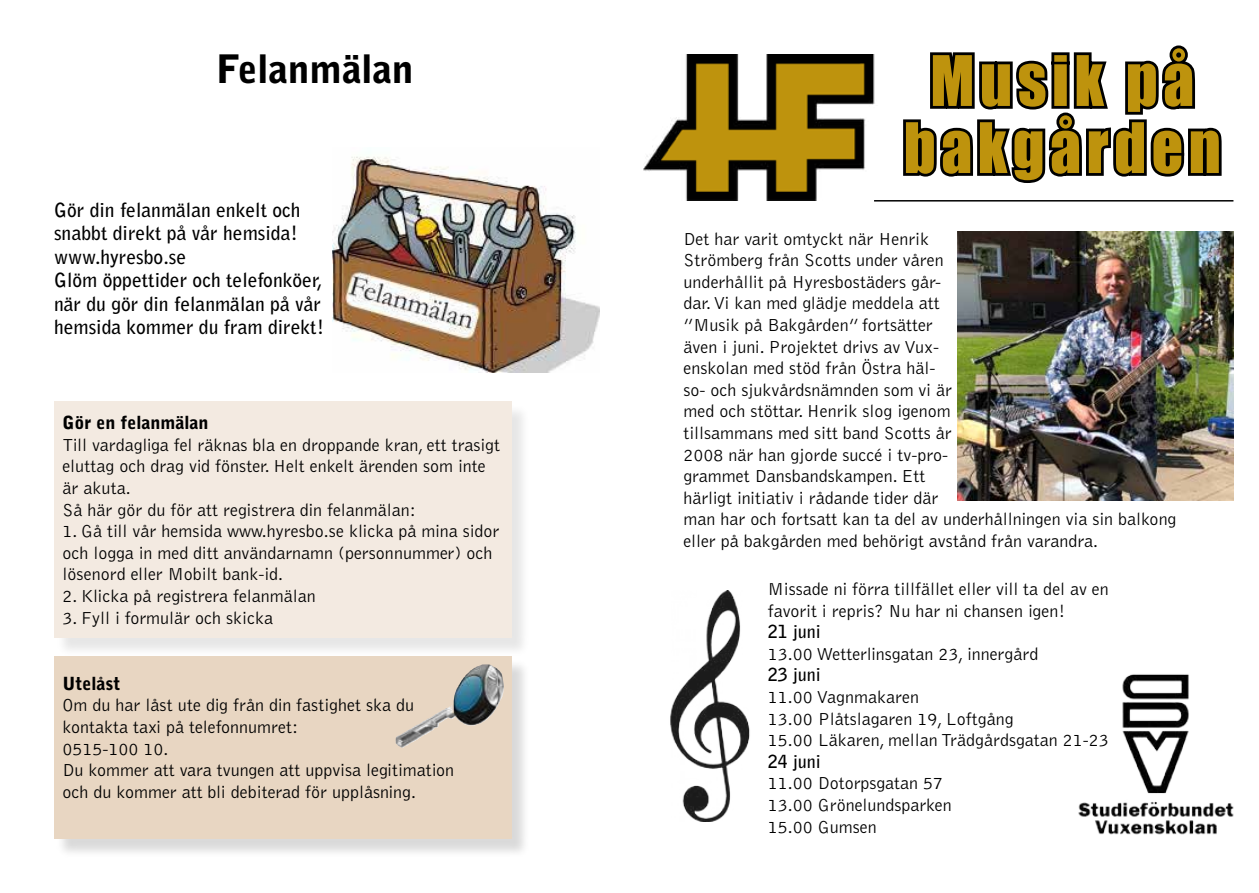
<style>
.page{position:relative;width:1259px;height:893px;background:#fff}
.page>*{position:absolute;margin:0;border:0;box-sizing:border-box;transform-origin:0 0}
.t1{font:64.2px/67.1px "Impact";letter-spacing:.09em;color:#be930d;text-align:center;scale:.96 1}
.t2{font:900 39px "Bell Gothic";color:#000}
.t3{font:700 19.5px/23.4px "Bell Gothic";color:#000}
.t4{font:300 18px/21.6px "Bell Gothic";color:#000}
.t5{font:900 18px "Bell Gothic";color:#000}
.t6{font:700 18px "Bell Gothic";color:#000}
</style>
<div class="page">
<div style="left:56px;top:403px;width:474px;height:253px;background:#000;opacity:.1"></div>
<div style="left:54px;top:401px;width:457px;height:237px;background:#f3eae1"></div>
<div style="left:56px;top:658px;width:474px;height:199px;background:#000;opacity:.15"></div>
<div style="left:54px;top:657px;width:457px;height:182px;background:#e8d6c2"></div>
<img style="left:670px;top:590px;width:80px;height:232px">
<svg style="left:903px;top:45px;width:319px;height:138px"></svg>
<img style="left:643px;top:54px;width:232px;height:146px">
<hr style="left:874px;top:200px;width:359px;height:2px;background:#000">
<img style="left:1078px;top:674px;width:156px;height:161px">
<img style="left:333px;top:156px;width:266px;height:217px">
<img style="left:395px;top:664px;width:109px;height:84px">
<img style="left:957px;top:232px;width:276px;height:269px">
<h2 class="t2" style="left:216px;top:47px;width:199px">Felanmälan</h2>
<p class="t3" style="left:54px;top:198px;width:272px">Gör din felanmälan enkelt och snabbt direkt på vår hemsida! www.hyresbo.se<br>Glöm öppettider och telefonköer, när du gör din felanmälan på vår hemsida kommer du fram direkt!</p>
<p class="t5" style="left:63px;top:412px;width:147px">Gör en felanmälan</p>
<p class="t4" style="left:63px;top:434px;width:439px">Till vardagliga fel räknas bla en droppande kran, ett trasigt eluttag och drag vid fönster. Helt enkelt ärenden som inte är akuta.<br>Så här gör du för att registrera din felanmälan:</p>
<p class="t4" style="left:63px;top:521px;width:438px">1. Gå till vår hemsida www.hyresbo.se klicka på mina sidor och logga in med ditt användarnamn (personnummer) och lösenord eller Mobilt bank-id.</p>
<p class="t4" style="left:63px;top:586px;width:255px">2. Klicka på registrera felanmälan</p>
<p class="t4" style="left:63px;top:607px;width:212px">3. Fyll i formulär och skicka</p>
<p class="t5" style="left:63px;top:673px;width:59px">Utelåst</p>
<p class="t4" style="left:63px;top:695px;width:393px">Om du har låst ute dig från din fastighet ska du kontakta taxi på telefonnumret:<br>0515-100 10.<br>Du kommer att vara tvungen att uppvisa legitimation och du kommer att bli debiterad för upplåsning.</p>
<h1 class="t1" style="left:903px;top:46px;width:332px">Musik på bakgården</h1>
<p class="t4" style="left:683px;top:228px;width:494px">Det har varit omtyckt när Henrik<br>Strömberg från Scotts under våren<br>underhållit på Hyresbostäders går-<br>dar. Vi kan med glädje meddela att<br>”Musik på Bakgården” fortsätter<br>även i juni. Projektet drivs av Vux-<br>enskolan med stöd från Östra häl-<br>so- och sjukvårdsnämnden som vi är<br>med och stöttar. Henrik slog igenom<br>tillsammans med sitt band Scotts år<br>2008 när han gjorde succé i tv-pro-<br>grammet Dansbandskampen. Ett<br>härligt initiativ i rådande tider där<br>man har och fortsatt kan ta del av underhållningen via sin balkong eller på bakgården med behörigt avstånd från varandra.</p>
<p class="t4" style="left:767px;top:579px;width:343px">Missade ni förra tillfället eller vill ta del av en favorit i repris? Nu har ni chansen igen!</p>
<p class="t6" style="left:767px;top:621px;width:54px">21 juni</p>
<p class="t4" style="left:767px;top:643px;width:272px">13.00 Wetterlinsgatan 23, innergård</p>
<p class="t6" style="left:767px;top:664px;width:54px">23 juni</p>
<p class="t4" style="left:767px;top:687px;width:343px">11.00 Vagnmakaren<br>13.00 Plåtslagaren 19, Loftgång<br>15.00 Läkaren, mellan Trädgårdsgatan 21-23</p>
<p class="t6" style="left:767px;top:750px;width:54px">24 juni</p>
<p class="t4" style="left:767px;top:773px;width:185px">11.00 Dotorpsgatan 57<br>13.00 Grönelundsparken<br>15.00 Gumsen</p>
</div>
